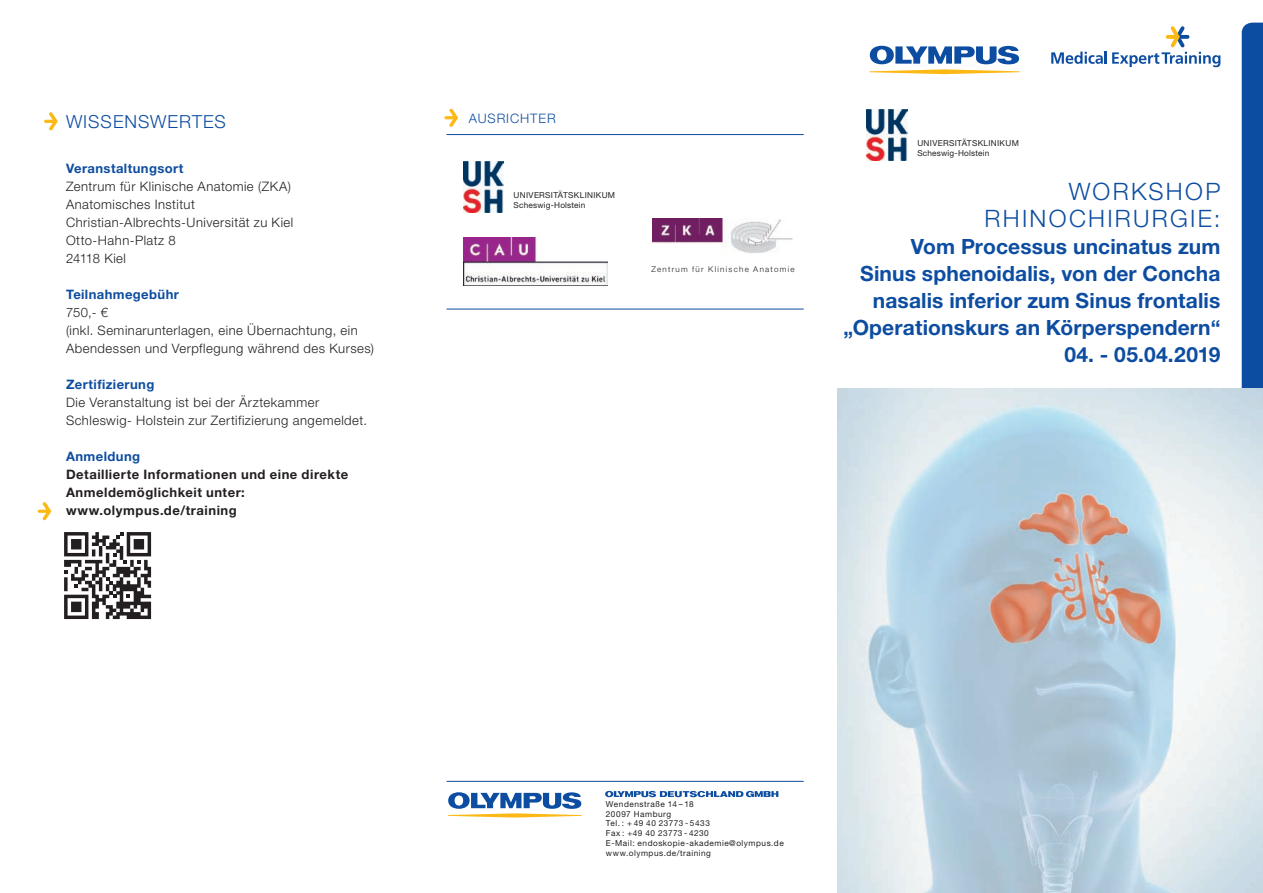
<style>
.page{position:relative;width:1263px;height:893px;background:#fff}
.page>*{position:absolute;margin:0;border:0;box-sizing:border-box;transform-origin:0 0}
.t1{font:300 24px/27px "Helvetica Neue LT Pro";letter-spacing:.095em;color:#0d4da1;text-align:right}
.t2{font:700 21px/27px "Helvetica Neue LT Pro";letter-spacing:.005em;color:#0d4da1;text-align:right}
.t3{font:300 18px "Helvetica Neue LT Pro";letter-spacing:.055em;color:#0d4da1}
.t4{font:300 13.05px/18px "Helvetica Neue LT Pro";letter-spacing:.035em;color:#231f20}
.t5{font:700 13.05px/18px "Helvetica Neue LT Pro";letter-spacing:.04em;color:#231f20}
.t6{font:700 13.05px "Helvetica Neue LT Pro";letter-spacing:.03em;color:#0d4da1}
.t7{font:300 13.05px "Helvetica Neue LT Pro";letter-spacing:.07em;color:#0d4da1}
.t8{font:8.25px/9.8px "Helvetica Neue LT Pro";letter-spacing:.045em;color:#231f20}
.t9{font:300 7.95px "Helvetica Neue LT Pro";letter-spacing:.165em;color:#231f20}
</style>
<div class="page">
<div style="left:1242px;top:23px;width:21px;height:365px;background:#0d4da1"></div>
<svg style="left:869px;top:46px;width:151px;height:28px"></svg>
<svg style="left:1051px;top:26px;width:169px;height:41px"></svg>
<svg style="left:44px;top:112px;width:14px;height:19px"></svg>
<hr style="left:446px;top:134px;width:358px;height:1px;background:#0d4da1">
<hr style="left:446px;top:309px;width:358px;height:1px;background:#0d4da1">
<svg style="left:444px;top:108px;width:15px;height:19px"></svg>
<svg style="left:64px;top:532px;width:87px;height:87px"></svg>
<svg style="left:605px;top:791px;width:173px;height:6px"></svg>
<hr style="left:446px;top:781px;width:358px;height:1px;background:#0d4da1">
<svg style="left:448px;top:792px;width:134px;height:26px"></svg>
<img style="left:463px;top:237px;width:144px;height:49px">
<img style="left:463px;top:162px;width:40px;height:50px">
<img style="left:867px;top:110px;width:40px;height:50px">
<svg style="left:37px;top:502px;width:15px;height:19px"></svg>
<img style="left:838px;top:388px;width:425px;height:505px">
<img style="left:653px;top:219px;width:140px;height:34px">
<div style="left:652px;top:244px;width:67px;height:10px;background:#fff"></div>
<h3 class="t3" style="left:66px;top:110px;width:161px">WISSENSWERTES</h3>
<p class="t7" style="left:469px;top:110px;width:88px">AUSRICHTER</p>
<p class="t6" style="left:66px;top:160px;width:119px">Veranstaltungsort</p>
<p class="t4" style="left:66px;top:177px;width:229px">Zentrum für Klinische Anatomie (ZKA)<br>Anatomisches Institut<br>Christian-Albrechts-Universität zu Kiel<br>Otto-Hahn-Platz 8<br>24118 Kiel</p>
<p class="t6" style="left:66px;top:286px;width:114px">Teilnahmegebühr</p>
<p class="t4" style="left:66px;top:303px;width:309px">750,- €<br>(inkl. Seminarunterlagen, eine Übernachtung, ein<br>Abendessen und Verpflegung während des Kurses)</p>
<p class="t6" style="left:66px;top:376px;width:90px">Zertifizierung</p>
<p class="t4" style="left:66px;top:393px;width:302px">Die Veranstaltung ist bei der Ärztekammer<br>Schleswig- Holstein zur Zertifizierung angemeldet.</p>
<p class="t6" style="left:66px;top:448px;width:76px">Anmeldung</p>
<p class="t5" style="left:66px;top:465px;width:284px">Detaillierte Informationen und eine direkte<br>Anmeldemöglichkeit unter: www.olympus.de/training</p>
<p class="t8" style="left:513px;top:190px;width:103px">UNIVERSITÄTSKLINIKUM<br>Scheswig-Holstein</p>
<p class="t9" style="left:651px;top:264px;width:145px">Zentrum für Klinische Anatomie</p>
<p class="t8" style="left:917px;top:138px;width:103px">UNIVERSITÄTSKLINIKUM<br>Scheswig-Holstein</p>
<h1 class="t1" style="left:984px;top:177px;width:237px">WORKSHOP<br>RHINOCHIRURGIE:</h1>
<h2 class="t2" style="left:843px;top:232px;width:378px">Vom Processus uncinatus zum<br>Sinus sphenoidalis, von der Concha nasalis inferior zum Sinus frontalis „Operationskurs an Körperspendern“</h2>
<h2 class="t2" style="left:1064px;top:340px;width:158px">04. - 05.04.2019</h2>
<p class="t8" style="left:606px;top:799px;width:179px">Wendenstraße 14 – 18<br>20097 Hamburg<br>Tel. : + 49 40 23773 - 5433<br>Fax : +49 40 23773 - 4230<br>E-Mail: endoskopie-akademie@olympus.de www.olympus.de/training</p>
</div>
